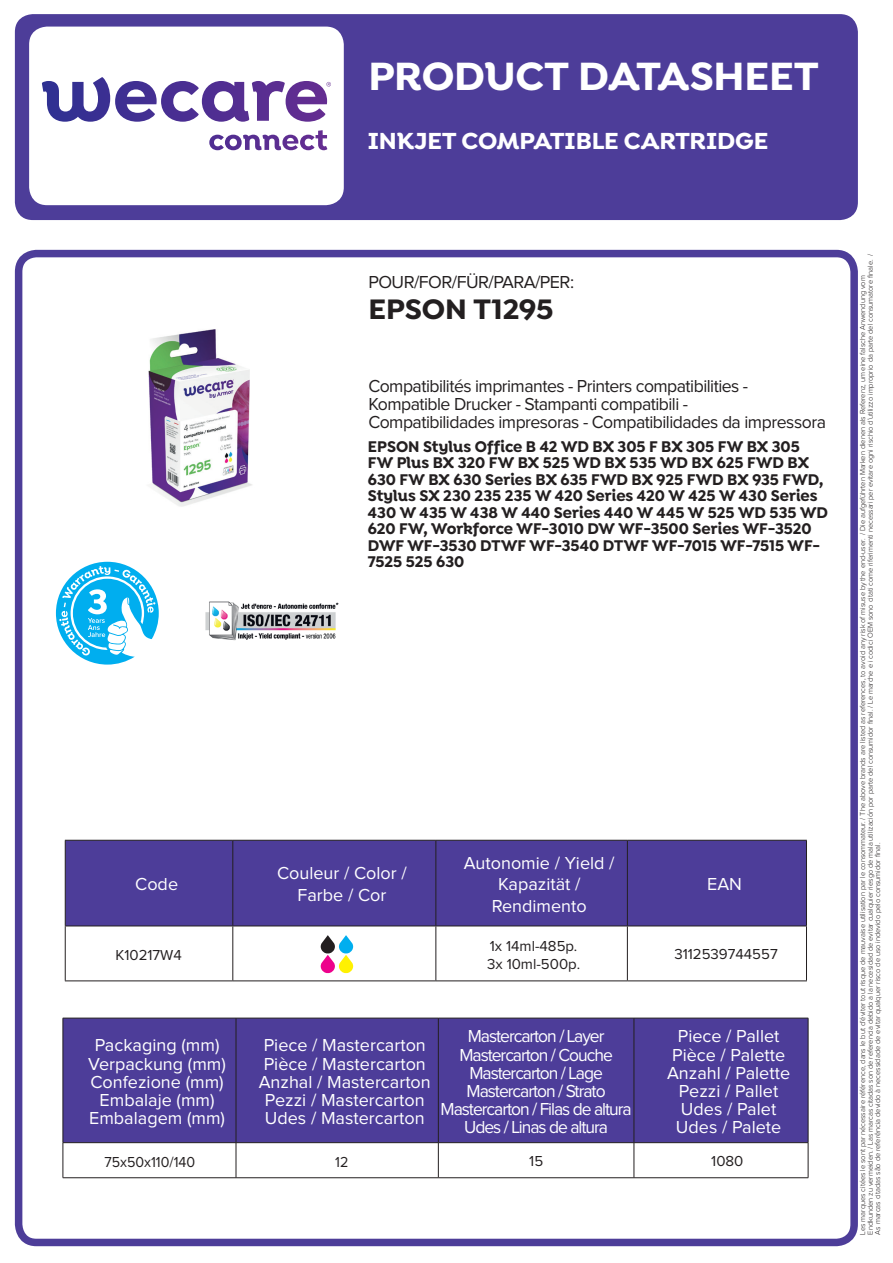
<style>
.page{position:relative;width:893px;height:1263px;background:#fff}
.page>*{position:absolute;margin:0;border:0;box-sizing:border-box;transform-origin:0 0}
.t1{font:700 42px "Isidora Alt";letter-spacing:-.005em;color:#fff}
.t2{font:700 30px "Isidora Alt";letter-spacing:-.005em;color:#231f20}
.t3{font:700 24.75px "Isidora Alt";letter-spacing:-.005em;color:#fff}
.t4{font:18px/18px "Proxima Nova";color:#fff;text-align:center}
.t5{font:18px/18px "Proxima Nova";letter-spacing:-.03em;color:#231f20}
.t6{font:18px/18px "Proxima Nova";letter-spacing:-.06em;color:#fff;text-align:center}
.t7{font:700 16.5px/16.5px "Isidora Alt";color:#231f20;scale:.95 1}
.t8{font:15px/18px "Proxima Nova";color:#231f20}
.t9{font:15px "Proxima Nova";color:#231f20;scale:.95 1}
.t10{font:300 7.5px/7.5px "Proxima Nova";letter-spacing:-.005em;color:#231f20}
</style>
<div class="page">
<div style="left:15px;top:14px;width:843px;height:206px;background:#4d3d99;border-radius:18px"></div>
<div style="left:15px;top:250px;width:843px;height:996px;border:8px solid #4d3d99;border-radius:18px"></div>
<div style="left:66px;top:841px;width:740px;height:84px;background:#4d3d99"></div>
<hr style="left:65px;top:840px;width:168px;height:1px;background:#231f20">
<hr style="left:65px;top:841px;width:1px;height:84px;background:#231f20">
<hr style="left:233px;top:840px;width:203px;height:1px;background:#231f20">
<hr style="left:232px;top:841px;width:1px;height:84px;background:#231f20">
<hr style="left:436px;top:840px;width:191px;height:1px;background:#231f20">
<hr style="left:435px;top:841px;width:1px;height:84px;background:#231f20">
<hr style="left:627px;top:840px;width:180px;height:1px;background:#231f20">
<hr style="left:627px;top:841px;width:1px;height:84px;background:#231f20">
<hr style="left:806px;top:841px;width:1px;height:84px;background:#231f20">
<hr style="left:65px;top:925px;width:168px;height:1px;background:#231f20">
<hr style="left:65px;top:926px;width:1px;height:54px;background:#231f20">
<hr style="left:233px;top:925px;width:203px;height:1px;background:#231f20">
<hr style="left:232px;top:926px;width:1px;height:54px;background:#231f20">
<hr style="left:436px;top:925px;width:191px;height:1px;background:#231f20">
<hr style="left:435px;top:926px;width:1px;height:54px;background:#231f20">
<hr style="left:627px;top:925px;width:180px;height:1px;background:#231f20">
<hr style="left:627px;top:926px;width:1px;height:54px;background:#231f20">
<hr style="left:806px;top:926px;width:1px;height:54px;background:#231f20">
<hr style="left:65px;top:980px;width:168px;height:1px;background:#231f20">
<hr style="left:233px;top:980px;width:203px;height:1px;background:#231f20">
<hr style="left:436px;top:980px;width:191px;height:1px;background:#231f20">
<hr style="left:627px;top:980px;width:180px;height:1px;background:#231f20">
<div style="left:64px;top:1019px;width:744px;height:123px;background:#4d3d99"></div>
<hr style="left:63px;top:1018px;width:173px;height:1px;background:#231f20">
<hr style="left:63px;top:1018px;width:1px;height:124px;background:#231f20">
<hr style="left:236px;top:1018px;width:202px;height:1px;background:#231f20">
<hr style="left:236px;top:1018px;width:1px;height:124px;background:#231f20">
<hr style="left:438px;top:1018px;width:196px;height:1px;background:#231f20">
<hr style="left:438px;top:1018px;width:1px;height:124px;background:#231f20">
<hr style="left:634px;top:1018px;width:174px;height:1px;background:#231f20">
<hr style="left:634px;top:1018px;width:1px;height:124px;background:#231f20">
<hr style="left:808px;top:1018px;width:1px;height:124px;background:#231f20">
<hr style="left:63px;top:1142px;width:173px;height:1px;background:#231f20">
<hr style="left:63px;top:1143px;width:1px;height:34px;background:#231f20">
<hr style="left:236px;top:1142px;width:202px;height:1px;background:#231f20">
<hr style="left:236px;top:1143px;width:1px;height:34px;background:#231f20">
<hr style="left:438px;top:1142px;width:196px;height:1px;background:#231f20">
<hr style="left:438px;top:1143px;width:1px;height:34px;background:#231f20">
<hr style="left:634px;top:1142px;width:174px;height:1px;background:#231f20">
<hr style="left:634px;top:1143px;width:1px;height:34px;background:#231f20">
<hr style="left:808px;top:1143px;width:1px;height:34px;background:#231f20">
<hr style="left:63px;top:1177px;width:173px;height:1px;background:#231f20">
<hr style="left:236px;top:1177px;width:202px;height:1px;background:#231f20">
<hr style="left:438px;top:1177px;width:196px;height:1px;background:#231f20">
<hr style="left:634px;top:1177px;width:174px;height:1px;background:#231f20">
<div style="left:29px;top:27px;width:315px;height:178px;background:#fff;border-radius:18px"></div>
<img style="left:205px;top:601px;width:134px;height:40px">
<img style="left:103px;top:329px;width:149px;height:233px">
<svg style="left:42px;top:77px;width:289px;height:45px"></svg>
<svg style="left:209px;top:130px;width:118px;height:20px"></svg>
<svg style="left:321px;top:935px;width:32px;height:38px"></svg>
<svg style="left:56px;top:562px;width:103px;height:103px"></svg>
<h1 class="t1" style="left:368px;top:51px;width:452px">PRODUCT DATASHEET</h1>
<h3 class="t3" style="left:368px;top:126px;width:402px">INKJET COMPATIBLE CARTRIDGE</h3>
<h3 class="t5" style="left:368px;top:274px;width:207px">POUR/FOR/FÜR/PARA/PER:</h3>
<h2 class="t2" style="left:368px;top:291px;width:187px">EPSON T1295</h2>
<h3 class="t5" style="left:368px;top:377px;width:459px">Compatibilités imprimantes - Printers compatibilities -<br>Kompatible Drucker - Stampanti compatibili -<br>Compatibilidades impresoras - Compatibilidades da impressora</h3>
<p class="t7" style="left:368px;top:438px;width:486px">EPSON Stylus Office B 42 WD BX 305 F BX 305 FW BX 305<br>FW Plus BX 320 FW BX 525 WD BX 535 WD BX 625 FWD BX 630 FW BX 630 Series BX 635 FWD BX 925 FWD BX 935 FWD, Stylus SX 230 235 235 W 420 Series 420 W 425 W 430 Series 430 W 435 W 438 W 440 Series 440 W 445 W 525 WD 535 WD 620 FW, Workforce WF-3010 DW WF-3500 Series WF-3520<br>DWF WF-3530 DTWF WF-3540 DTWF WF-7015 WF-7515 WF-7525 525 630</p>
<h3 class="t4" style="left:135px;top:876px;width:44px">Code</h3>
<h3 class="t4" style="left:277px;top:863px;width:131px;line-height:21.6px">Couleur / Color /<br>Farbe / Cor</h3>
<h3 class="t4" style="left:464px;top:852px;width:152px;line-height:21.6px">Autonomie / Yield /<br>Kapazität /<br>Rendimento</h3>
<h3 class="t4" style="left:707px;top:876px;width:36px">EAN</h3>
<h3 class="t8" style="left:487px;top:937px;width:94px">1x 14ml-485p.<br>3x 10ml-500p.</h3>
<h3 class="t8" style="left:115px;top:946px;width:68px">K10217W4</h3>
<h3 class="t8" style="left:674px;top:946px;width:105px">3112539744557</h3>
<h3 class="t4" style="left:88px;top:1037px;width:139px">Packaging (mm)<br>Verpackung (mm)<br>Confezione (mm)<br>Embalaje (mm)<br>Embalagem (mm)</h3>
<h3 class="t4" style="left:259px;top:1037px;width:174px">Piece / Mastercarton<br>Pièce / Mastercarton<br>Anzhal / Mastercarton<br>Pezzi / Mastercarton<br>Udes / Mastercarton</h3>
<h3 class="t6" style="left:441px;top:1028px;width:193px">Mastercarton / Layer<br>Mastercarton / Couche<br>Mastercarton / Lage<br>Mastercarton / Strato<br>Mastercarton / Filas de altura<br>Udes / Linas de altura</h3>
<h3 class="t4" style="left:667px;top:1028px;width:125px">Piece / Pallet<br>Pièce / Palette<br>Anzahl / Palette<br>Pezzi / Pallet<br>Udes / Palet<br>Udes / Palete</h3>
<h3 class="t9" style="left:104px;top:1153px;width:97px">75x50x110/140</h3>
<h3 class="t9" style="left:335px;top:1153px;width:15px">12</h3>
<h3 class="t8" style="left:529px;top:1153px;width:15px">15</h3>
<h3 class="t8" style="left:711px;top:1153px;width:34px">1080</h3>
<p class="t10" style="left:859px;top:1234px;width:982px;rotate:-90deg">Les marques citées le sont par nécessaire référence, dans le but d’éviter tout risque de mauvaise utilisation par le consommateur. / The above brands are listed as references, to avoid any risk of misuse by the end-user. / Die aufgeführten Marken dienen als Referenz, um eine falsche Anwendung vom<br>Endkunden zu vermeiden. / Las marcas citadas son de referencia debido a la necesidad de evitar cualquier riesgo de mala utilización por parte del consumidor final. / Le marche e i codici OEM sono citati come riferimenti necessari per evitare ogni rischio d’utilizzo improprio da parte del consumatore finale. /<br>As marcas citadas são de referência devido à necessidade de evitar qualquer risco de uso indevido pelo consumidor final.</p>
</div>
